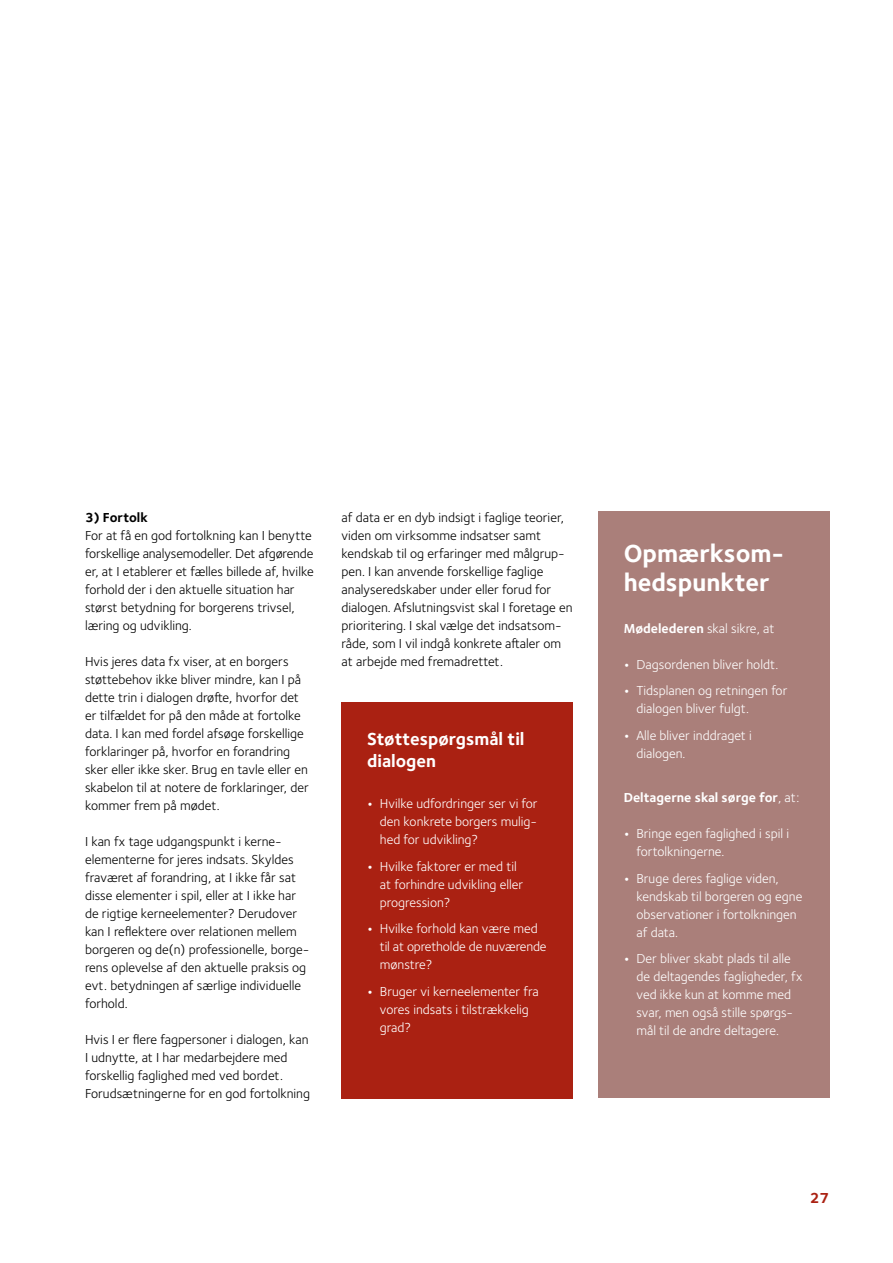
<style>
.page{position:relative;width:893px;height:1263px;background:#fff}
.page>*{position:absolute;margin:0;border:0;box-sizing:border-box;transform-origin:0 0}
.Boks_overskrift{font:700 25.5px/30px "Foundry Sterling";color:#fff}
.Boks_overskrift-2{font:700 18px/22.5px "Foundry Sterling";color:#fff}
.t1{font:700 15px "Foundry Sterling";color:#aa2112}
.Brødtekst{font:13.5px/18px "Foundry Sterling";color:#000}
.Boks_Punktopstilling{font:13.5px/18px "Foundry Sterling";color:#fff}
.Boks_brødtekst{font:700 13.5px "Foundry Sterling";color:#fff}
.Boks_brødtekst-2{font:13.5px "Foundry Sterling";color:#fff}
.Brødtekst-2{font:700 13.5px "Foundry Sterling";color:#000}
.s1{font-weight:700}
.s2{font-weight:400}
</style>
<div class="page">
<div style="left:342px;top:702px;width:231px;height:396px;background:#aa2112"></div>
<div style="left:598px;top:511px;width:231px;height:587px;background:#aa7f7a"></div>
<p class="Brødtekst-2" style="left:85px;top:509px;width:64px">3) Fortolk</p>
<p class="Brødtekst" style="left:85px;top:527px;width:230px">For at få en god fortolkning kan I benytte forskellige analysemodeller. Det afgørende er, at I etablerer et fælles billede af, hvilke forhold der i den aktuelle situation har størst betydning for borgerens trivsel, læring og udvikling.</p>
<p class="Brødtekst" style="left:85px;top:653px;width:225px">Hvis jeres data fx viser, at en borgers støttebehov ikke bliver mindre, kan I på dette trin i dialogen drøfte, hvorfor det er tilfældet for på den måde at fortolke data. I kan med fordel afsøge forskellige forklaringer på, hvorfor en forandring sker eller ikke sker. Brug en tavle eller en skabelon til at notere de forklaringer, der kommer frem på mødet.</p>
<p class="Brødtekst" style="left:85px;top:833px;width:226px">I kan fx tage udgangspunkt i kerne&shy;elementerne for jeres indsats. Skyldes fraværet af forandring, at I ikke får sat disse elementer i spil, eller at I ikke har de rigtige kerneelementer? Derudover kan I reflektere over relationen mellem borgeren og de(n) professionelle, borge&shy;rens oplevelse af den aktuelle praksis og evt. betydningen af særlige individuelle forhold.</p>
<p class="Brødtekst" style="left:85px;top:1031px;width:227px">Hvis I er flere fagpersoner i dialogen, kan I udnytte, at I har medarbejdere med forskellig faglighed med ved bordet.<br>Forudsætningerne for en god fortolkning</p>
<p class="Brødtekst" style="left:342px;top:508px;width:232px">af data er en dyb indsigt i faglige teorier, viden om virksomme indsatser samt kendskab til og erfaringer med målgrup&shy;pen. I kan anvende forskellige faglige analyseredskaber under eller forud for dialogen. Afslutningsvist skal I foretage en prioritering. I skal vælge det indsatsom&shy;råde, som I vil indgå konkrete aftaler om at arbejde med fremadrettet.</p>
<h1 class="Boks_overskrift-2" style="left:367px;top:728px;width:159px">Støttespørgsmål til dialogen</h1>
<p class="Boks_Punktopstilling" style="left:380px;top:794px;width:159px;text-align:justify;text-indent:-13px"><span class="s1">•</span> Hvilke udfordringer ser vi for den konkrete borgers mulig&shy;hed for udvikling?</p>
<p class="Boks_Punktopstilling" style="left:380px;top:857px;width:145px;text-indent:-13px"><span class="s1">•</span> Hvilke faktorer er med til at forhindre udvikling eller progression?</p>
<p class="Boks_Punktopstilling" style="left:380px;top:920px;width:168px;text-indent:-13px"><span class="s1">•</span> Hvilke forhold kan være med til at opretholde de nuværende mønstre?</p>
<p class="Boks_Punktopstilling" style="left:380px;top:982px;width:161px;text-indent:-13px"><span class="s1">•</span> Bruger vi kerneelementer fra vores indsats i tilstrækkelig grad?</p>
<h1 class="Boks_overskrift" style="left:624px;top:539px;width:162px">Opmærksom&shy;hedspunkter</h1>
<p class="Boks_brødtekst-2" style="left:624px;top:620px;width:152px"><span class="s1">Mødelederen</span> skal sikre, at</p>
<p class="Boks_Punktopstilling" style="left:624px;top:655px;width:156px"><span class="s1">•</span> Dagsordenen bliver holdt.</p>
<p class="Boks_Punktopstilling" style="left:636px;top:682px;width:152px;text-indent:-13px"><span class="s1">•</span> Tidsplanen og retningen for dialogen bliver fulgt.</p>
<p class="Boks_Punktopstilling" style="left:636px;top:726px;width:117px;text-indent:-13px"><span class="s1">•</span> Alle bliver inddraget i dialogen.</p>
<p class="Boks_brødtekst" style="left:624px;top:789px;width:177px">Deltagerne skal sørge for<span class="s2">, at:</span></p>
<p class="Boks_Punktopstilling" style="left:636px;top:825px;width:154px;text-indent:-13px"><span class="s1">•</span> Bringe egen faglighed i spil i fortolkningerne.</p>
<p class="Boks_Punktopstilling" style="left:636px;top:869px;width:167px;text-indent:-13px"><span class="s1">•</span> Bruge deres faglige viden, kendskab til borgeren og egne observationer i fortolkningen af data.</p>
<p class="Boks_Punktopstilling" style="left:636px;top:950px;width:168px;text-indent:-13px"><span class="s1">•</span> Der bliver skabt plads til alle de deltagendes fagligheder, fx ved ikke kun at komme med svar, men også stille spørgs&shy;mål til de andre deltagere.</p>
<p class="t1" style="left:810px;top:1189px;width:21px">27</p>
</div>
